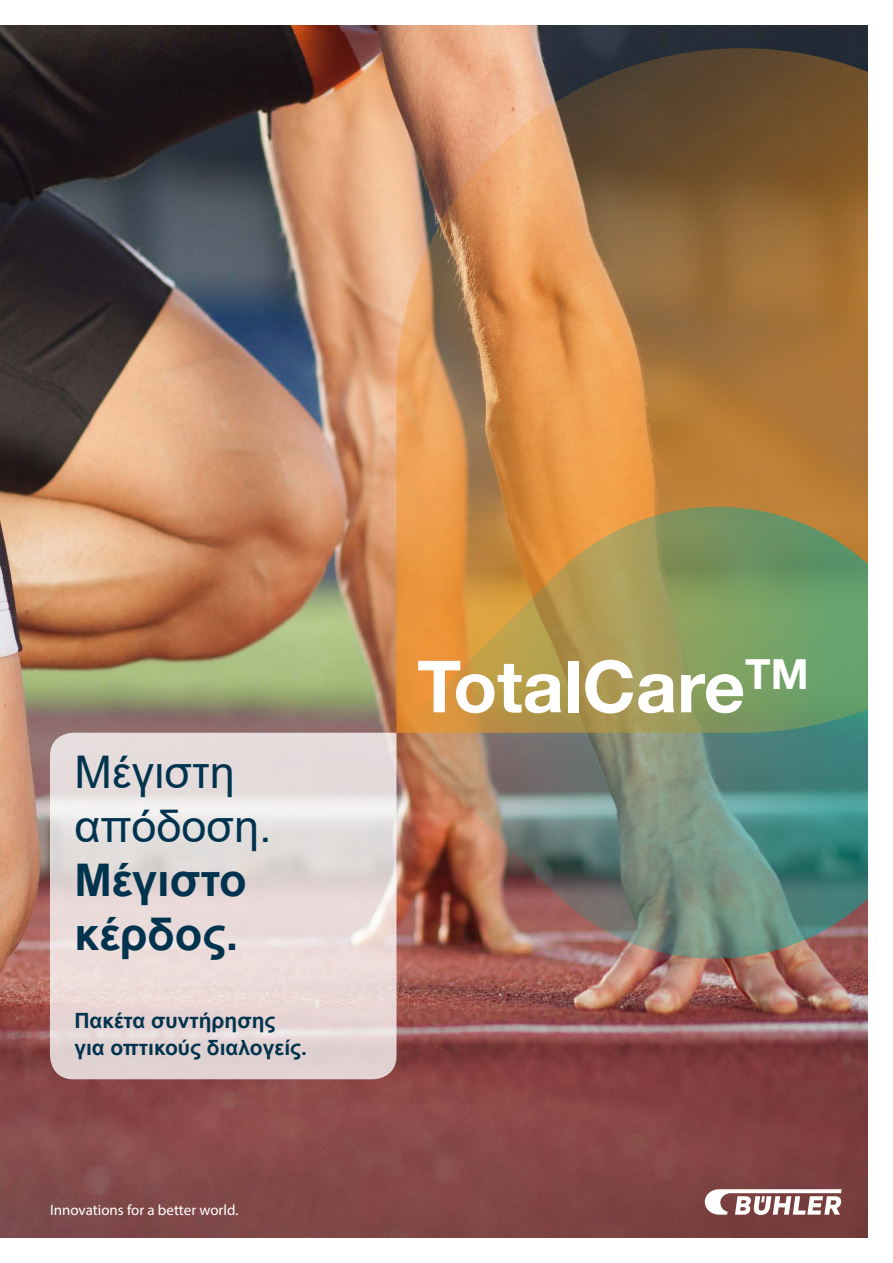
<style>
.page{position:relative;width:893px;height:1263px;background:#fff}
.page>*{position:absolute;margin:0;border:0;box-sizing:border-box;transform-origin:0 0}
.cover___title{font:700 72px "Helvetica Neue LT";color:#fff}
.t1{font:45px/54px "Arial";color:#00334e}
.t2{font:700 45px/54px "Arial";color:#00334e}
.highlight___turquois{font:700 21px/27px "Arial";color:#00334e}
.t3{font:15px "Myriad Pro";color:#fff}
</style>
<div class="page">
<img style="left:0;top:26px;width:867px;height:1211px">
<svg style="left:705px;top:1189px;width:137px;height:26px"></svg>
<svg style="left:50px;top:733px;width:346px;height:346px;background:#e6dada"></svg>
<svg style="left:396px;top:48px;width:471px;height:436px;background:#ad7a48"></svg>
<img style="left:396px;top:484px;width:471px;height:497px">
<p class="t1" style="left:74px;top:745px;width:199px">Μέγιστη απόδοση.</p>
<p class="t2" style="left:74px;top:854px;width:174px">Μέγιστο κέρδος.</p>
<p class="highlight___turquois" style="left:74px;top:1007px;width:234px">Πακέτα συντήρησης για οπτικούς διαλογείς.</p>
<p class="t3" style="left:50px;top:1200px;width:190px">Innovations for a better world.</p>
<p class="cover___title" style="left:417px;top:642px;width:393px">TotalCare<sup>TM</sup></p>
</div>
